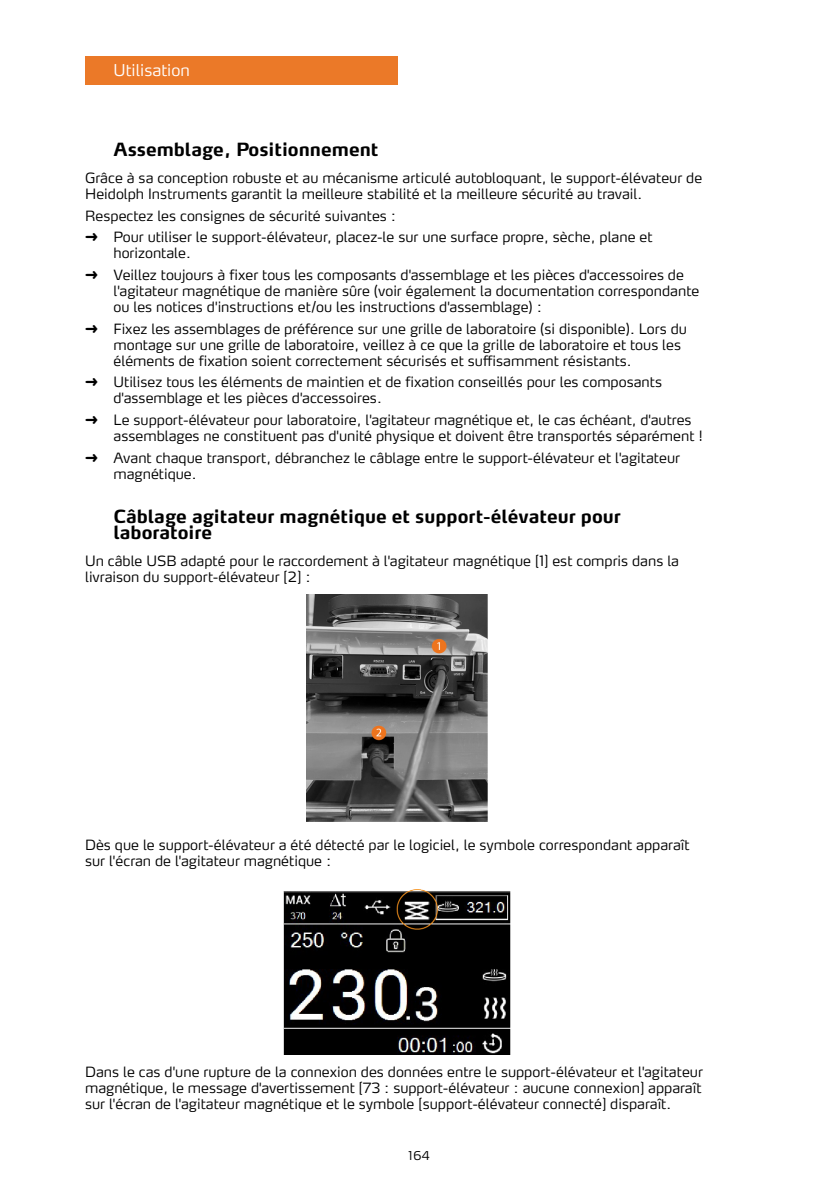
<style>
.page{position:relative;width:840px;height:1191px;background:#fff}
.page>*{position:absolute;margin:0;border:0;box-sizing:border-box;transform-origin:0 0}
.t1{font:700 18px/16px "Max OT";color:#000}
.t2{font:300 16px "Max OT";color:#fff}
.t3{font:300 14px/16px "Max OT";color:#000}
.t4{font:300 12px "Max OT";color:#000}
.s1{font-family:"Arial Unicode MS";font-weight:400}
</style>
<div class="page">
<div style="left:85px;top:57px;width:312px;height:28px;background:#eb7928"></div>
<img style="left:307px;top:595px;width:180px;height:226px">
<img style="left:283px;top:889px;width:227px;height:165px">
<p class="t2" style="left:113px;top:60px;width:78px">Utilisation</p>
<p class="t1" style="left:113px;top:141px;width:266px">Assemblage, Positionnement</p>
<p class="t3" style="left:85px;top:170px;width:618px">Grâce à sa conception robuste et au mécanisme articulé autobloquant, le support-élévateur de<br>Heidolph Instruments garantit la meilleure stabilité et la meilleure sécurité au travail.</p>
<p class="t3" style="left:85px;top:204px;width:568px;line-height:21.6px">Respectez les consignes de sécurité suivantes :<br><span class="s1">➜</span> Pour utiliser le support-élévateur, placez-le sur une surface propre, sèche, plane et</p>
<p class="t3" style="left:85px;top:242px;width:600px;line-height:21.6px;text-indent:28px">horizontale.<br><span class="s1">➜</span> Veillez toujours à fixer tous les composants d'assemblage et les pièces d'accessoires de</p>
<p class="t3" style="left:113px;top:283px;width:587px">l'agitateur magnétique de manière sûre (voir également la documentation correspondante ou les notices d'instructions et/ou les instructions d'assemblage) :</p>
<p class="t3" style="left:113px;top:320px;width:574px;text-indent:-28px"><span class="s1">➜</span> Fixez les assemblages de préférence sur une grille de laboratoire (si disponible). Lors du montage sur une grille de laboratoire, veillez à ce que la grille de laboratoire et tous les éléments de fixation soient correctement sécurisés et suffisamment résistants.</p>
<p class="t3" style="left:113px;top:374px;width:549px;text-indent:-28px"><span class="s1">➜</span> Utilisez tous les éléments de maintien et de fixation conseillés pour les composants d'assemblage et les pièces d'accessoires.</p>
<p class="t3" style="left:113px;top:412px;width:590px;text-indent:-28px"><span class="s1">➜</span> Le support-élévateur pour laboratoire, l'agitateur magnétique et, le cas échéant, d'autres assemblages ne constituent pas d'unité physique et doivent être transportés séparément !</p>
<p class="t3" style="left:113px;top:449px;width:567px;text-indent:-28px"><span class="s1">➜</span> Avant chaque transport, débranchez le câblage entre le support-élévateur et l'agitateur magnétique.</p>
<p class="t1" style="left:113px;top:508px;width:508px">Câblage agitateur magnétique et support-élévateur pour laboratoire</p>
<p class="t3" style="left:85px;top:553px;width:595px">Un câble USB adapté pour le raccordement à l'agitateur magnétique [1] est compris dans la livraison du support-élévateur [2] :</p>
<p class="t3" style="left:85px;top:837px;width:605px">Dès que le support-élévateur a été détecté par le logiciel, le symbole correspondant apparaît sur l'écran de l'agitateur magnétique :</p>
<p class="t3" style="left:85px;top:1064px;width:619px;text-align:justify">Dans le cas d'une rupture de la connexion des données entre le support-élévateur et l'agitateur magnétique, le message d'avertissement [73 : support-élévateur : aucune connexion] apparaît sur l'écran de l'agitateur magnétique et le symbole [support-élévateur connecté] disparaît.</p>
<p class="t4" style="left:408px;top:1148px;width:23px">164</p>
</div>
